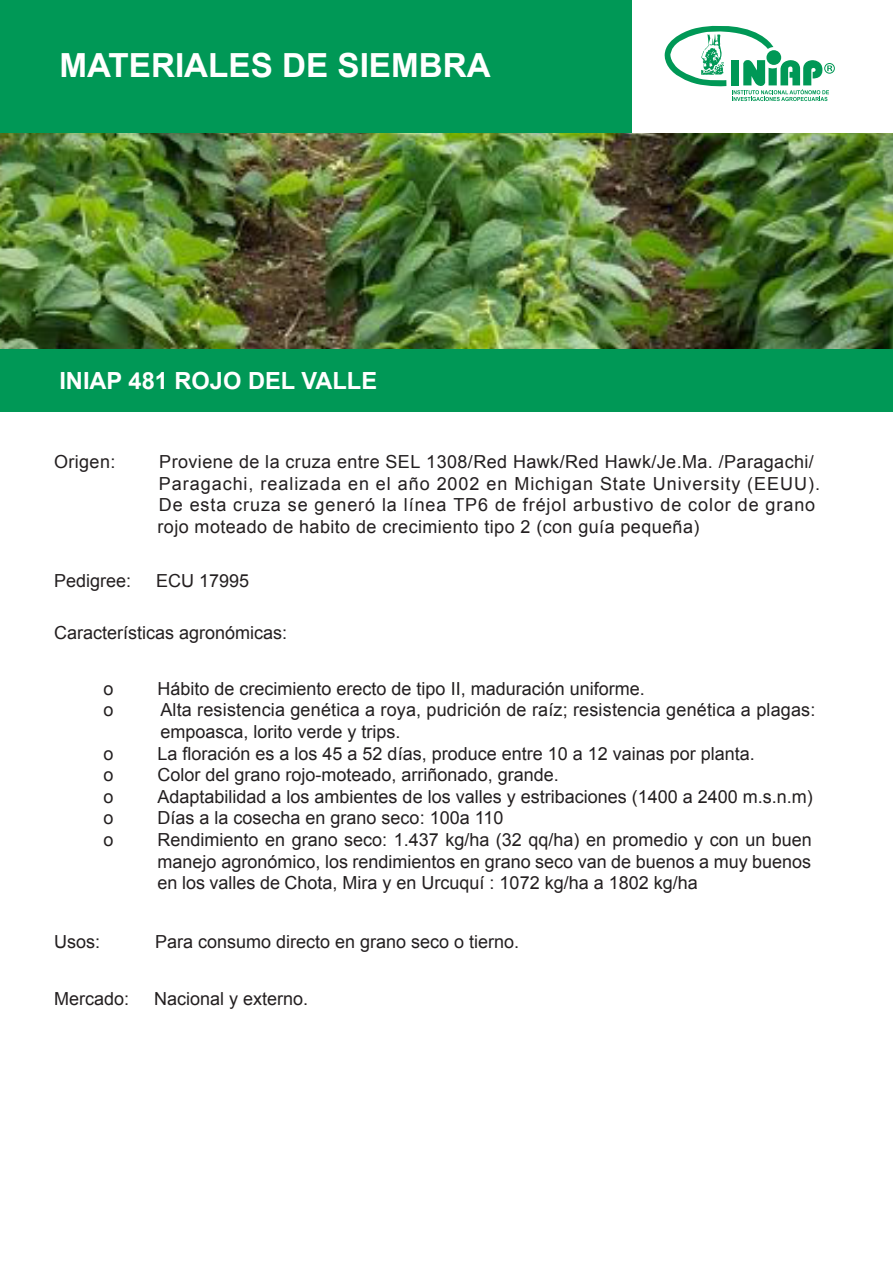
<style>
.page{position:relative;width:893px;height:1267px;background:#fff}
.page>*{position:absolute;margin:0;border:0;box-sizing:border-box;transform-origin:0 0}
.t1{font:700 33.15px "Arial";color:#fff}
.t2{font:700 23.7px "Arial";color:#fff}
.t3{font:18px/21.6px "Arial";color:#231f20}
.t4{font:18px/21.6px "Arial";letter-spacing:.05em;color:#231f20}
</style>
<div class="page">
<svg style="left:664px;top:25px;width:171px;height:76px"></svg>
<div style="left:0;top:1px;width:632px;height:133px;background:#009856"></div>
<div style="left:0;top:348px;width:892px;height:63px;background:#009856"></div>
<img style="left:0;top:134px;width:892px;height:214px">
<h1 class="t1" style="left:59px;top:46px;width:433px">MATERIALES DE SIEMBRA</h1>
<h2 class="t2" style="left:59px;top:367px;width:319px">INIAP 481 ROJO DEL VALLE</h2>
<p class="t3" style="left:54px;top:452px;width:63px">Origen:</p>
<p class="t4" style="left:158px;top:452px;width:664px">Proviene de la cruza entre SEL 1308/Red Hawk/Red Hawk/Je.Ma. /Paragachi/ Paragachi, realizada en el año 2002 en Michigan State University (EEUU).<br>De esta cruza se generó la línea TP6 de fréjol arbustivo de color de grano rojo moteado de habito de crecimiento tipo 2 (con guía pequeña)</p>
<p class="t3" style="left:54px;top:571px;width:79px">Pedigree:</p>
<p class="t3" style="left:156px;top:571px;width:95px">ECU 17995</p>
<p class="t3" style="left:54px;top:623px;width:235px">Características agronómicas:</p>
<p class="t3" style="left:104px;top:679px;width:12px">o</p>
<p class="t3" style="left:158px;top:679px;width:489px">Hábito de crecimiento erecto de tipo II, maduración uniforme.</p>
<p class="t3" style="left:104px;top:701px;width:12px">o</p>
<p class="t3" style="left:160px;top:701px;width:657px">Alta resistencia genética a roya, pudrición de raíz; resistencia genética a plagas: empoasca, lorito verde y trips.</p>
<p class="t3" style="left:104px;top:744px;width:12px">o</p>
<p class="t3" style="left:158px;top:744px;width:599px">La floración es a los 45 a 52 días, produce entre 10 a 12 vainas por planta.</p>
<p class="t3" style="left:104px;top:766px;width:12px">o</p>
<p class="t3" style="left:158px;top:766px;width:403px">Color del grano rojo-moteado, arriñonado, grande.</p>
<p class="t3" style="left:104px;top:787px;width:12px">o</p>
<p class="t3" style="left:158px;top:787px;width:657px">Adaptabilidad a los ambientes de los valles y estribaciones (1400 a 2400 m.s.n.m)</p>
<p class="t3" style="left:104px;top:809px;width:12px">o</p>
<p class="t3" style="left:158px;top:809px;width:347px">Días a la cosecha en grano seco: 100a 110</p>
<p class="t3" style="left:104px;top:830px;width:12px">o</p>
<p class="t3" style="left:158px;top:830px;width:656px;text-align:justify">Rendimiento en grano seco: 1.437 kg/ha (32 qq/ha) en promedio y con un buen manejo agronómico, los rendimientos en grano seco van de buenos a muy buenos en los valles de Chota, Mira y en Urcuquí : 1072 kg/ha a 1802 kg/ha</p>
<p class="t3" style="left:54px;top:933px;width:48px">Usos:</p>
<p class="t3" style="left:155px;top:933px;width:366px">Para consumo directo en grano seco o tierno.</p>
<p class="t3" style="left:54px;top:989px;width:77px">Mercado:</p>
<p class="t3" style="left:154px;top:989px;width:156px">Nacional y externo.</p>
</div>
